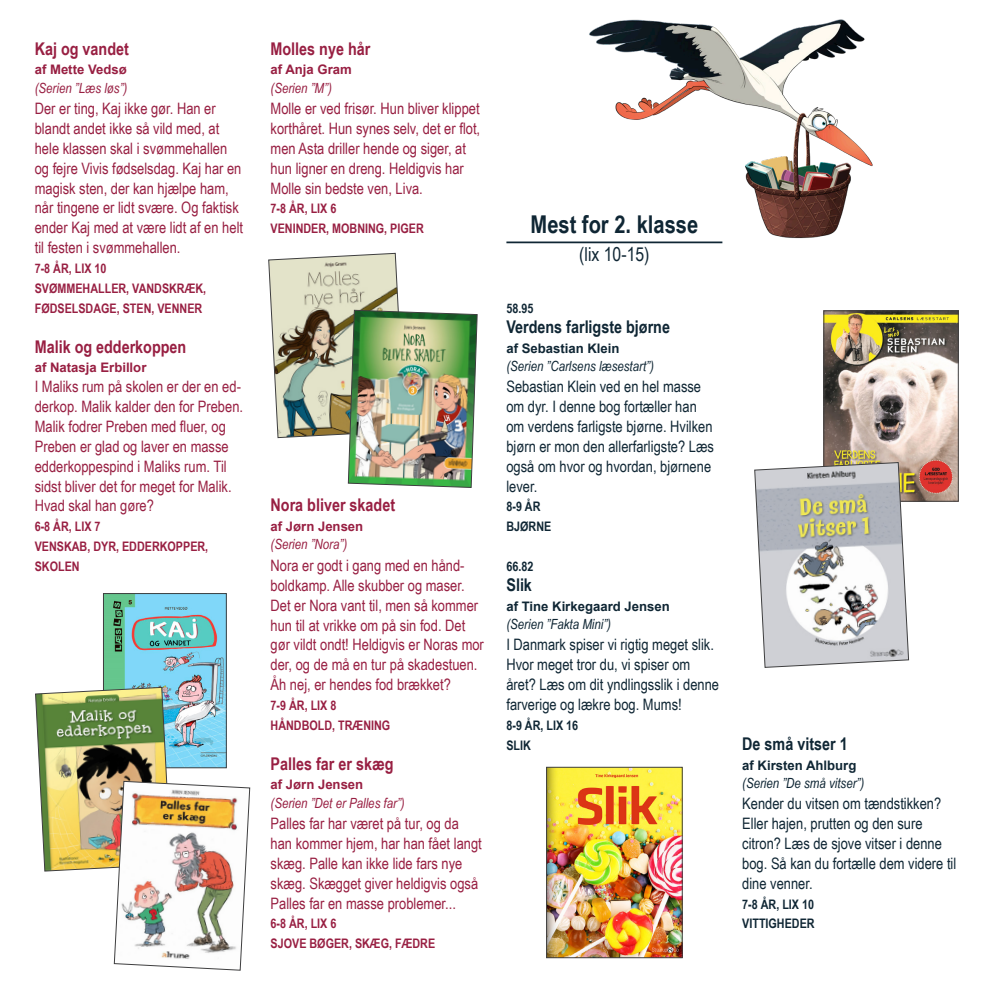
<style>
.page{position:relative;width:993px;height:993px;background:#fff}
.page>*{position:absolute;margin:0;border:0;box-sizing:border-box;transform-origin:0 0}
.underoverskrift{font:700 24.5px "Arial Narrow";color:#0f2634}
.underoverskrift-2{font:19.25px "Arial Narrow";color:#0f2634}
.titel{font:700 17.5px "Arial Narrow";color:#981f42}
.titel-2{font:700 17.5px "Arial Narrow";color:#0f2634}
.brød{font:15.75px/19.8px "Arial Narrow";color:#981f42}
.brød-2{font:15.75px/19.8px "Arial Narrow";color:#0f2634}
.brød_kopi{font:italic 14px "Arial Narrow";color:#0f2634}
.brød_kopi-2{font:italic 14px "Arial Narrow";color:#981f42}
.forlag{font:700 13.12px/19.8px "Arial Narrow";color:#981f42}
.forfatter{font:700 13.12px "Arial";color:#981f42}
.forfatter-2{font:700 13.12px "Arial";color:#0f2634}
.forlag-2{font:700 13.12px "Arial Narrow";color:#0f2634}
.dk5{font:700 13.12px "Arial Narrow";color:#0f2634}
</style>
<div class="page">
<img style="left:825px;top:312px;width:131px;height:187px">
<div style="left:823px;top:310px;width:135px;height:191px;border:1px solid #3e3e3f"></div>
<img style="left:105px;top:595px;width:119px;height:91px">
<div style="left:103px;top:593px;width:123px;height:174px;border:1px solid #3e3e3f"></div>
<hr style="left:506px;top:241px;width:216px;height:2px;background:#0f2634">
<img style="left:567px;top:19px;width:306px;height:225px">
<img style="left:35px;top:686px;width:215px;height:284px">
<img style="left:268px;top:253px;width:209px;height:234px">
<img style="left:548px;top:768px;width:132px;height:187px">
<div style="left:546px;top:766px;width:136px;height:191px;border:1px solid #3e3e3f"></div>
<svg style="left:754px;top:462px;width:154px;height:205px"></svg>
<h2 class="titel" style="left:35px;top:35px;width:96px">Kaj og vandet</h2>
<h2 class="forfatter" style="left:35px;top:61px;width:93px">af Mette Vedsø</h2>
<p class="brød_kopi-2" style="left:35px;top:78px;width:94px">(Serien ”Læs løs”)</p>
<p class="brød" style="left:35px;top:98px;width:210px">Der er ting, Kaj ikke gør. Han er blandt andet ikke så vild med, at hele klassen skal i svømmehallen og fejre Vivis fødselsdag. Kaj har en magisk sten, der kan hjælpe ham, når tingene er lidt svære. Og faktisk ender Kaj med at være lidt af en helt til festen i svømmehallen.</p>
<p class="forlag" style="left:35px;top:258px;width:73px">7-8 ÅR, LIX 10</p>
<p class="forlag" style="left:35px;top:278px;width:173px">SVØMMEHALLER, VANDSKRÆK,<br>FØDSELSDAGE, STEN, VENNER</p>
<h2 class="titel" style="left:35px;top:333px;width:153px">Malik og edderkoppen</h2>
<h2 class="forfatter" style="left:35px;top:358px;width:113px">af Natasja Erbillor</h2>
<p class="brød" style="left:35px;top:376px;width:210px">I Maliks rum på skolen er der en ed&shy;derkop. Malik kalder den for Preben.<br>Malik fodrer Preben med fluer, og<br>Preben er glad og laver en masse edderkoppespind i Maliks rum. Til sidst bliver det for meget for Malik.<br>Hvad skal han gøre?</p>
<p class="forlag" style="left:35px;top:516px;width:67px">6-8 ÅR, LIX 7</p>
<p class="forlag" style="left:35px;top:535px;width:175px">VENSKAB, DYR, EDDERKOPPER,<br>SKOLEN</p>
<h2 class="titel" style="left:270px;top:35px;width:101px">Molles nye hår</h2>
<h2 class="forfatter" style="left:270px;top:61px;width:83px">af Anja Gram</h2>
<p class="brød_kopi-2" style="left:270px;top:78px;width:63px">(Serien ”M”)</p>
<p class="brød" style="left:270px;top:98px;width:211px">Molle er ved frisør. Hun bliver klippet korthåret. Hun synes selv, det er flot, men Asta driller hende og siger, at hun ligner en dreng. Heldigvis har Molle sin bedste ven, Liva.</p>
<p class="forlag" style="left:270px;top:198px;width:67px">7-8 ÅR, LIX 6</p>
<p class="forlag" style="left:270px;top:218px;width:155px">VENINDER, MOBNING, PIGER</p>
<h1 class="underoverskrift" style="left:530px;top:206px;width:169px">Mest for 2. klasse</h1>
<h1 class="underoverskrift-2" style="left:579px;top:240px;width:72px">(lix 10-15)</h1>
<h2 class="dk5" style="left:506px;top:298px;width:28px">58.95</h2>
<h2 class="titel-2" style="left:506px;top:313px;width:165px">Verdens farligste bjørne</h2>
<h2 class="forfatter-2" style="left:506px;top:338px;width:115px">af Sebastian Klein</h2>
<p class="brød_kopi" style="left:506px;top:356px;width:149px">(Serien ”Carlsens læsestart”)</p>
<p class="brød-2" style="left:506px;top:376px;width:209px">Sebastian Klein ved en hel masse om dyr. I denne bog fortæller han om verdens farligste bjørne. Hvilken bjørn er mon den allerfarligste? Læs også om hvor og hvordan, bjørnene lever.</p>
<p class="forlag-2" style="left:506px;top:496px;width:36px">8-9 ÅR</p>
<p class="forlag-2" style="left:506px;top:516px;width:46px">BJØRNE</p>
<h2 class="dk5" style="left:506px;top:556px;width:28px">66.82</h2>
<h2 class="titel-2" style="left:506px;top:571px;width:27px">Slik</h2>
<h2 class="forfatter-2" style="left:506px;top:596px;width:165px">af Tine Kirkegaard Jensen</h2>
<p class="brød_kopi" style="left:506px;top:614px;width:106px">(Serien ”Fakta Mini”)</p>
<p class="brød-2" style="left:506px;top:634px;width:214px">I Danmark spiser vi rigtig meget slik.<br>Hvor meget tror du, vi spiser om året? Læs om dit yndlingsslik i denne farverige og lækre bog. Mums!</p>
<p class="forlag-2" style="left:506px;top:715px;width:73px">8-9 ÅR, LIX 16</p>
<p class="forlag-2" style="left:506px;top:734px;width:26px">SLIK</p>
<h2 class="titel" style="left:270px;top:492px;width:126px">Nora bliver skadet</h2>
<h2 class="forfatter" style="left:270px;top:517px;width:94px">af Jørn Jensen</h2>
<p class="brød_kopi-2" style="left:270px;top:534px;width:78px">(Serien ”Nora”)</p>
<p class="brød" style="left:270px;top:554px;width:215px">Nora er godt i gang med en hånd&shy;boldkamp. Alle skubber og maser.<br>Det er Nora vant til, men så kommer hun til at vrikke om på sin fod. Det gør vildt ondt! Heldigvis er Noras mor der, og de må en tur på skadestuen.<br>Åh nej, er hendes fod brækket?</p>
<p class="forlag" style="left:270px;top:694px;width:67px">7-9 ÅR, LIX 8</p>
<p class="forlag" style="left:270px;top:714px;width:121px">HÅNDBOLD, TRÆNING</p>
<h2 class="titel" style="left:270px;top:749px;width:124px">Palles far er skæg</h2>
<h2 class="forfatter" style="left:270px;top:775px;width:94px">af Jørn Jensen</h2>
<p class="brød_kopi-2" style="left:270px;top:792px;width:135px">(Serien ”Det er Palles far”)</p>
<p class="brød" style="left:270px;top:812px;width:213px">Palles far har været på tur, og da han kommer hjem, har han fået langt skæg. Palle kan ikke lide fars nye skæg. Skægget giver heldigvis også Palles far en masse problemer...</p>
<p class="forlag" style="left:270px;top:912px;width:67px">6-8 ÅR, LIX 6</p>
<p class="forlag" style="left:270px;top:932px;width:166px">SJOVE BØGER, SKÆG, FÆDRE</p>
<h2 class="titel-2" style="left:742px;top:730px;width:107px">De små vitser 1</h2>
<h2 class="forfatter-2" style="left:742px;top:755px;width:116px">af Kirsten Ahlburg</h2>
<p class="brød_kopi" style="left:742px;top:772px;width:123px">(Serien ”De små vitser”)</p>
<p class="brød-2" style="left:742px;top:793px;width:215px">Kender du vitsen om tændstikken?<br>Eller hajen, prutten og den sure citron? Læs de sjove vitser i denne bog. Så kan du fortælle dem videre til dine venner.</p>
<p class="forlag-2" style="left:742px;top:893px;width:73px">7-8 ÅR, LIX 10</p>
<p class="forlag-2" style="left:742px;top:913px;width:74px">VITTIGHEDER</p>
</div>
